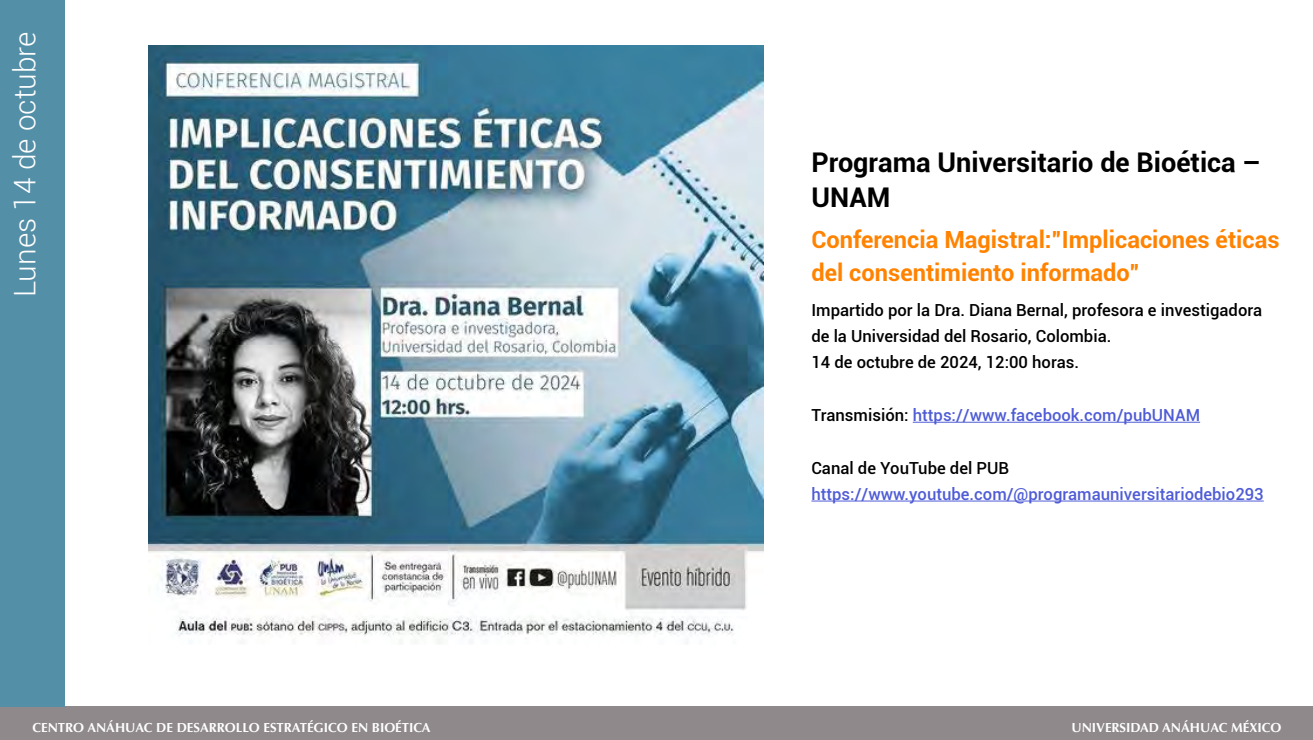
<style>
.page{position:relative;width:1313px;height:740px;background:#fff}
.page>*{position:absolute;margin:0;border:0;box-sizing:border-box;transform-origin:0 0}
.t1{font:300 29.75px "Roboto";color:#fff}
.t2{font:700 27.12px/35px "Roboto";color:#000}
.t3{font:700 23.62px/32.4px "Roboto";color:#ff8300}
.t4{font:500 16.62px/26.2px "Roboto";color:#000}
.t5{font:500 16.62px "Roboto";color:#4f5cd6}
.t6{font:700 13.12px "Optima";color:#fff}
.s1{color:#000}
</style>
<div class="page">
<div style="left:0;top:706px;width:1312px;height:33px;background:#8f898b"></div>
<div style="left:0;top:0;width:65px;height:706px;background:#548fa8"></div>
<img style="left:149px;top:46px;width:614px;height:598px">
<hr style="left:912px;top:421px;width:288px;height:1px;background:#4f5cd6">
<hr style="left:811px;top:500px;width:452px;height:1px;background:#4f5cd6">
<h1 class="t1" style="left:4px;top:297px;width:267px;rotate:-90deg">Lunes 14 de octubre</h1>
<h2 class="t2" style="left:811px;top:144px;width:451px">Programa Universitario de Bioética –<br>UNAM</h2>
<h3 class="t3" style="left:811px;top:223px;width:470px">Conferencia Magistral:”Implicaciones éticas del consentimiento informado”</h3>
<p class="t4" style="left:811px;top:296px;width:452px">Impartido por la Dra. Diana Bernal, profesora e investigadora de la Universidad del Rosario, Colombia.<br>14 de octubre de 2024, 12:00 horas.</p>
<p class="t5" style="left:811px;top:403px;width:390px"><span class="s1">Transmisión:</span> https://www.facebook.com/pubUNAM</p>
<p class="t4" style="left:811px;top:453px;width:199px">Canal de YouTube del PUB</p>
<p class="t5" style="left:811px;top:482px;width:454px">https://www.youtube.com/@programauniversitariodebio293</p>
<p class="t6" style="left:32px;top:719px;width:399px">CENTRO ANÁHUAC DE DESARROLLO ESTRATÉGICO EN BIOÉTICA</p>
<p class="t6" style="left:1071px;top:719px;width:211px">UNIVERSIDAD ANÁHUAC MÉXICO</p>
</div>
